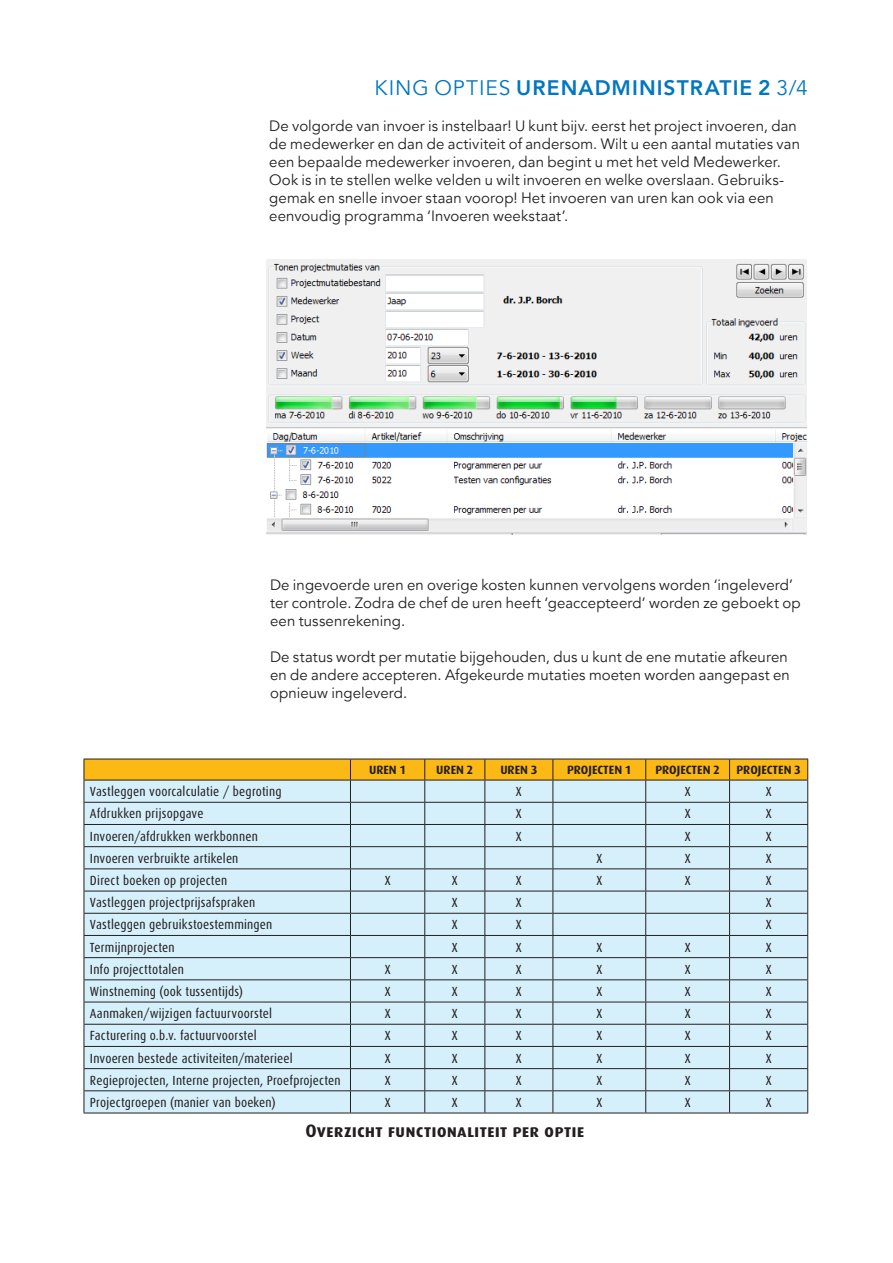
<style>
.page{position:relative;width:893px;height:1263px;background:#fff}
.page>*{position:absolute;margin:0;border:0;box-sizing:border-box;transform-origin:0 0}
.t1{font:800 21px "Avenir LT";letter-spacing:.05em;color:#0077c0}
.Kop2{font:18px "Dax Bold Caps";color:#231f20}
.Subtekst{font:15px/18px "Avenir 45";letter-spacing:.005em;color:#231f20}
.Kadertekst{font:13.2px "Dax Condensed";letter-spacing:.015em;color:#231f20}
.Kop5_Kolomtitels{font:700 12px "Dax";color:#231f20}
.s1{font-family:"Avenir 45";font-weight:400}
</style>
<div class="page">
<svg style="left:84px;top:759px;width:724px;height:354px;background:#cde0e1"></svg>
<hr style="left:84px;top:1113px;width:266px;height:1px;background:#231f20">
<hr style="left:350px;top:1113px;width:75px;height:1px;background:#231f20">
<hr style="left:425px;top:1113px;width:60px;height:1px;background:#231f20">
<hr style="left:485px;top:1113px;width:68px;height:1px;background:#231f20">
<hr style="left:553px;top:1113px;width:93px;height:1px;background:#231f20">
<hr style="left:646px;top:1113px;width:84px;height:1px;background:#231f20">
<hr style="left:730px;top:1113px;width:78px;height:1px;background:#231f20">
<img style="left:267px;top:259px;width:540px;height:276px">
<h1 class="t1" style="left:375px;top:75px;width:435px"><span class="s1">KING OPTIES</span> URENADMINISTRATIE 2 <span class="s1">3/4</span></h1>
<p class="Subtekst" style="left:269px;top:117px;width:532px">De volgorde van invoer is instelbaar! U kunt bijv. eerst het project invoeren, dan de medewerker en dan de activiteit of andersom. Wilt u een aantal mutaties van een bepaalde medewerker invoeren, dan begint u met het veld Medewerker.<br>Ook is in te stellen welke velden u wilt invoeren en welke overslaan. Gebruiks&shy;gemak en snelle invoer staan voorop! Het invoeren van uren kan ook via een eenvoudig programma ‘Invoeren weekstaat’.</p>
<p class="Subtekst" style="left:270px;top:576px;width:532px">De ingevoerde uren en overige kosten kunnen vervolgens worden ‘ingeleverd’ ter controle. Zodra de chef de uren heeft ‘geaccepteerd’ worden ze geboekt op een tussenrekening.</p>
<p class="Subtekst" style="left:270px;top:648px;width:521px">De status wordt per mutatie bijgehouden, dus u kunt de ene mutatie afkeuren en de andere accepteren. Afgekeurde mutaties moeten worden aangepast en opnieuw ingeleverd.</p>
<p class="Kop5_Kolomtitels" style="left:369px;top:763px;width:39px">UREN 1</p>
<p class="Kop5_Kolomtitels" style="left:436px;top:763px;width:39px">UREN 2</p>
<p class="Kop5_Kolomtitels" style="left:500px;top:763px;width:39px">UREN 3</p>
<p class="Kop5_Kolomtitels" style="left:567px;top:763px;width:66px">PROJECTEN 1</p>
<p class="Kop5_Kolomtitels" style="left:655px;top:763px;width:66px">PROJECTEN 2</p>
<p class="Kop5_Kolomtitels" style="left:736px;top:763px;width:66px">PROJECTEN 3</p>
<p class="Kadertekst" style="left:90px;top:784px;width:193px">Vastleggen voorcalculatie / begroting</p>
<p class="Kadertekst" style="left:516px;top:784px;width:7px">X</p>
<p class="Kadertekst" style="left:685px;top:784px;width:7px">X</p>
<p class="Kadertekst" style="left:766px;top:784px;width:7px">X</p>
<p class="Kadertekst" style="left:90px;top:806px;width:115px">Afdrukken prijsopgave</p>
<p class="Kadertekst" style="left:516px;top:806px;width:7px">X</p>
<p class="Kadertekst" style="left:685px;top:806px;width:7px">X</p>
<p class="Kadertekst" style="left:766px;top:806px;width:7px">X</p>
<p class="Kadertekst" style="left:90px;top:828px;width:169px">Invoeren/afdrukken werkbonnen</p>
<p class="Kadertekst" style="left:516px;top:828px;width:7px">X</p>
<p class="Kadertekst" style="left:685px;top:828px;width:7px">X</p>
<p class="Kadertekst" style="left:766px;top:828px;width:7px">X</p>
<p class="Kadertekst" style="left:90px;top:851px;width:150px">Invoeren verbruikte artikelen</p>
<p class="Kadertekst" style="left:596px;top:851px;width:7px">X</p>
<p class="Kadertekst" style="left:685px;top:851px;width:7px">X</p>
<p class="Kadertekst" style="left:766px;top:851px;width:7px">X</p>
<p class="Kadertekst" style="left:90px;top:873px;width:139px">Direct boeken op projecten</p>
<p class="Kadertekst" style="left:385px;top:873px;width:7px">X</p>
<p class="Kadertekst" style="left:452px;top:873px;width:7px">X</p>
<p class="Kadertekst" style="left:516px;top:873px;width:7px">X</p>
<p class="Kadertekst" style="left:596px;top:873px;width:7px">X</p>
<p class="Kadertekst" style="left:685px;top:873px;width:7px">X</p>
<p class="Kadertekst" style="left:766px;top:873px;width:7px">X</p>
<p class="Kadertekst" style="left:90px;top:895px;width:167px">Vastleggen projectprijsafspraken</p>
<p class="Kadertekst" style="left:452px;top:895px;width:7px">X</p>
<p class="Kadertekst" style="left:516px;top:895px;width:7px">X</p>
<p class="Kadertekst" style="left:766px;top:895px;width:7px">X</p>
<p class="Kadertekst" style="left:90px;top:917px;width:184px">Vastleggen gebruikstoestemmingen</p>
<p class="Kadertekst" style="left:452px;top:917px;width:7px">X</p>
<p class="Kadertekst" style="left:516px;top:917px;width:7px">X</p>
<p class="Kadertekst" style="left:766px;top:917px;width:7px">X</p>
<p class="Kadertekst" style="left:90px;top:939px;width:86px">Termijnprojecten</p>
<p class="Kadertekst" style="left:452px;top:939px;width:7px">X</p>
<p class="Kadertekst" style="left:516px;top:939px;width:7px">X</p>
<p class="Kadertekst" style="left:596px;top:939px;width:7px">X</p>
<p class="Kadertekst" style="left:685px;top:939px;width:7px">X</p>
<p class="Kadertekst" style="left:766px;top:939px;width:7px">X</p>
<p class="Kadertekst" style="left:90px;top:962px;width:95px">Info projecttotalen</p>
<p class="Kadertekst" style="left:385px;top:962px;width:7px">X</p>
<p class="Kadertekst" style="left:452px;top:962px;width:7px">X</p>
<p class="Kadertekst" style="left:516px;top:962px;width:7px">X</p>
<p class="Kadertekst" style="left:596px;top:962px;width:7px">X</p>
<p class="Kadertekst" style="left:685px;top:962px;width:7px">X</p>
<p class="Kadertekst" style="left:766px;top:962px;width:7px">X</p>
<p class="Kadertekst" style="left:90px;top:984px;width:155px">Winstneming (ook tussentijds)</p>
<p class="Kadertekst" style="left:385px;top:984px;width:7px">X</p>
<p class="Kadertekst" style="left:452px;top:984px;width:7px">X</p>
<p class="Kadertekst" style="left:516px;top:984px;width:7px">X</p>
<p class="Kadertekst" style="left:596px;top:984px;width:7px">X</p>
<p class="Kadertekst" style="left:685px;top:984px;width:7px">X</p>
<p class="Kadertekst" style="left:766px;top:984px;width:7px">X</p>
<p class="Kadertekst" style="left:90px;top:1006px;width:184px">Aanmaken/wijzigen factuurvoorstel</p>
<p class="Kadertekst" style="left:385px;top:1006px;width:7px">X</p>
<p class="Kadertekst" style="left:452px;top:1006px;width:7px">X</p>
<p class="Kadertekst" style="left:516px;top:1006px;width:7px">X</p>
<p class="Kadertekst" style="left:596px;top:1006px;width:7px">X</p>
<p class="Kadertekst" style="left:685px;top:1006px;width:7px">X</p>
<p class="Kadertekst" style="left:766px;top:1006px;width:7px">X</p>
<p class="Kadertekst" style="left:90px;top:1028px;width:168px">Facturering o.b.v. factuurvoorstel</p>
<p class="Kadertekst" style="left:385px;top:1028px;width:7px">X</p>
<p class="Kadertekst" style="left:452px;top:1028px;width:7px">X</p>
<p class="Kadertekst" style="left:516px;top:1028px;width:7px">X</p>
<p class="Kadertekst" style="left:596px;top:1028px;width:7px">X</p>
<p class="Kadertekst" style="left:685px;top:1028px;width:7px">X</p>
<p class="Kadertekst" style="left:766px;top:1028px;width:7px">X</p>
<p class="Kadertekst" style="left:90px;top:1050px;width:204px">Invoeren bestede activiteiten/materieel</p>
<p class="Kadertekst" style="left:385px;top:1050px;width:7px">X</p>
<p class="Kadertekst" style="left:452px;top:1050px;width:7px">X</p>
<p class="Kadertekst" style="left:516px;top:1050px;width:7px">X</p>
<p class="Kadertekst" style="left:596px;top:1050px;width:7px">X</p>
<p class="Kadertekst" style="left:685px;top:1050px;width:7px">X</p>
<p class="Kadertekst" style="left:766px;top:1050px;width:7px">X</p>
<p class="Kadertekst" style="left:90px;top:1073px;width:252px">Regieprojecten, Interne projecten, Proefprojecten</p>
<p class="Kadertekst" style="left:385px;top:1073px;width:7px">X</p>
<p class="Kadertekst" style="left:452px;top:1073px;width:7px">X</p>
<p class="Kadertekst" style="left:516px;top:1073px;width:7px">X</p>
<p class="Kadertekst" style="left:596px;top:1073px;width:7px">X</p>
<p class="Kadertekst" style="left:685px;top:1073px;width:7px">X</p>
<p class="Kadertekst" style="left:766px;top:1073px;width:7px">X</p>
<p class="Kadertekst" style="left:90px;top:1095px;width:187px">Projectgroepen (manier van boeken)</p>
<p class="Kadertekst" style="left:385px;top:1095px;width:7px">X</p>
<p class="Kadertekst" style="left:452px;top:1095px;width:7px">X</p>
<p class="Kadertekst" style="left:516px;top:1095px;width:7px">X</p>
<p class="Kadertekst" style="left:596px;top:1095px;width:7px">X</p>
<p class="Kadertekst" style="left:685px;top:1095px;width:7px">X</p>
<p class="Kadertekst" style="left:766px;top:1095px;width:7px">X</p>
<p class="Kop2" style="left:306px;top:1120px;width:280px">Overzicht functionaliteit per optie</p>
</div>
